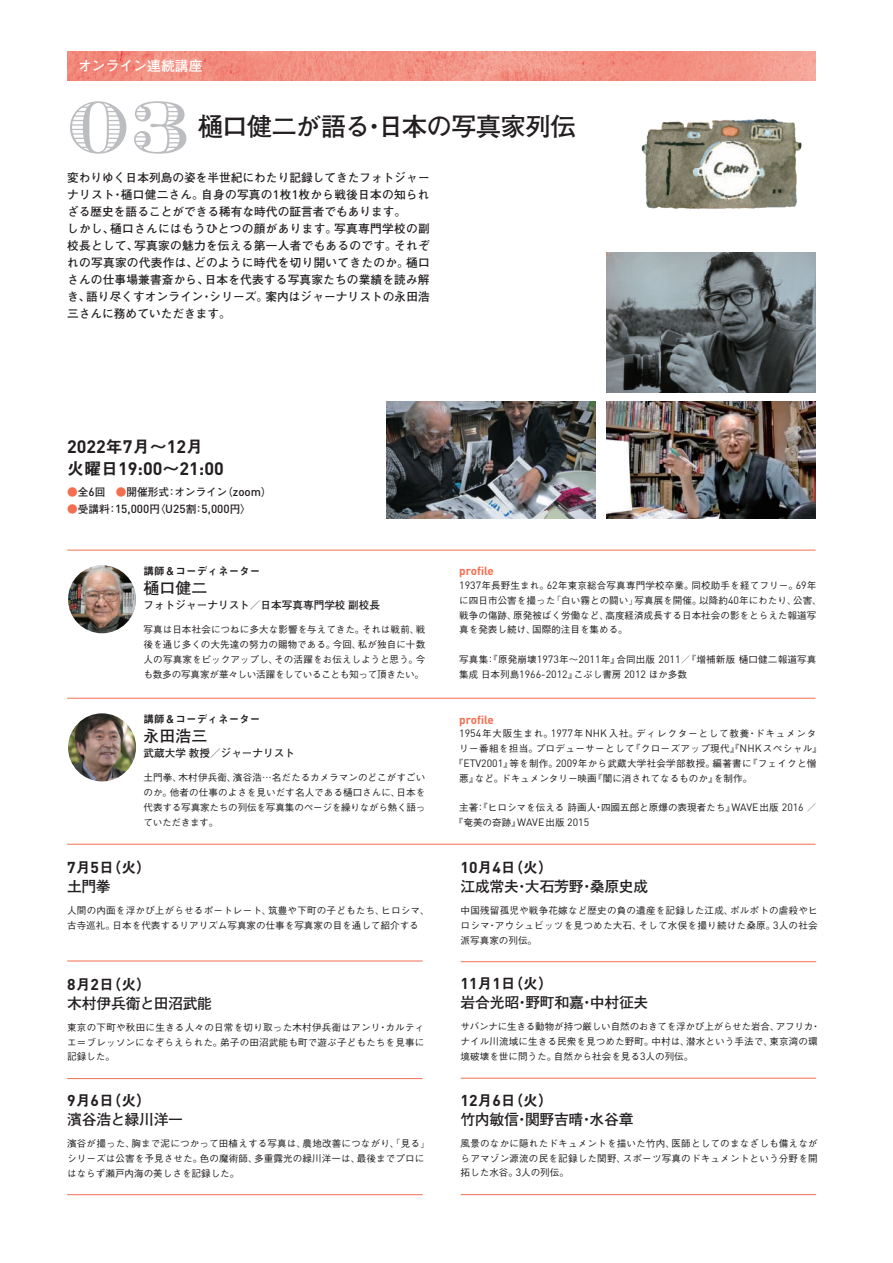
<style>
.page{position:relative;width:893px;height:1263px;background:#fff}
.page>*{position:absolute;margin:0;border:0;box-sizing:border-box;transform-origin:0 0}
.t1{font:74.4px "Chevalier Str SCD";color:#bcbdc0}
.t2{font:700 25.5px "Futo Go B101 Pro";letter-spacing:-.035em;color:#231f20}
.t3{font:700 17.85px/22.4px "DIN";color:#231f20}
.t4{font:700 15.9px "Futo Go B101 Pro";color:#231f20}
.t5{font:700 14.85px "Futo Go B101 Pro";letter-spacing:-.02em;color:#231f20}
.t6{font:14.85px "Midashi Go Pr 6 N MB31";color:#231f20}
.t7{font:700 13.8px "Futo Go B101 Pro";color:#fff}
.t8{font:700 11.7px/17px "Futo Go B101 Pro";letter-spacing:.015em;color:#231f20}
.t9{font:500 11.7px "DIN";color:#231f20}
.t10{font:700 11.7px "DIN";letter-spacing:-.015em;color:#f36f51}
.t11{font:700 10.65px "Futo Go B101 Pro";color:#231f20}
.t12{font:700 10.65px "Futo Go B101 Pr 6 N";color:#231f20}
.t13{font:10.65px "Midashi Go Pr 6 N MB31";color:#231f20}
.t14{font:10.5px "DIN";color:#231f20}
.t15{font:500 9.6px/14.9px "Gothic BBB Pr 6 N";letter-spacing:.01em;color:#231f20;text-align:justify}
.t16{font:500 9.6px "Gothic BBB Pr 6 N";letter-spacing:.085em;color:#231f20}
.t17{font:500 9.6px "Gothic BBB Pr 6 N";letter-spacing:.035em;color:#231f20}
.s1{font-family:"DIN";font-weight:500;font-size:12.3px}
.s2{font-family:"Midashi Go Pr 6 N MB31";font-weight:400;font-size:16.95px}
.s3{color:#f36f51}
.s4{font-family:"DIN";font-weight:500;font-size:11.7px}
.s5{font-family:"Futo Go B101 Pr 6 N";font-weight:700;font-size:10.65px;color:#f36f51}
.s6{font-family:"Futo Go B101 Pr 6 N";font-weight:700;font-size:10.65px}
.s7{font-family:"DIN";font-weight:700;font-size:15.6px}
.s8{font-family:"Hira Min Pro W3";font-weight:400}
.s9{font-family:"DIN";font-weight:400;font-size:10.5px}
.s10{font-family:"Hira Min Pro W3";font-size:9.6px}
.s11{font-family:"Gothic BBB Pr 6 N";font-weight:500;font-size:9.6px}
</style>
<div class="page">
<img style="left:68px;top:565px;width:68px;height:68px;border-radius:34px">
<img style="left:68px;top:713px;width:68px;height:68px;border-radius:34px">
<hr style="left:67px;top:961px;width:356px;height:1px;background:#f36f51">
<hr style="left:67px;top:1078px;width:356px;height:1px;background:#f36f51">
<hr style="left:67px;top:1194px;width:356px;height:1px;background:#f36f51">
<hr style="left:461px;top:961px;width:355px;height:1px;background:#f36f51">
<hr style="left:461px;top:1078px;width:355px;height:1px;background:#f36f51">
<hr style="left:461px;top:1194px;width:355px;height:1px;background:#f36f51">
<hr style="left:67px;top:550px;width:749px;height:1px;background:#f36f51">
<hr style="left:67px;top:698px;width:749px;height:1px;background:#f36f51">
<hr style="left:67px;top:844px;width:749px;height:1px;background:#f36f51">
<img style="left:67px;top:51px;width:749px;height:30px">
<img style="left:607px;top:253px;width:208px;height:139px">
<img style="left:387px;top:401px;width:209px;height:118px">
<img style="left:607px;top:401px;width:208px;height:118px">
<img style="left:641px;top:119px;width:161px;height:90px">
<h3 class="t7" style="left:78px;top:55px;width:126px">オンライン連続講座</h3>
<h1 class="t1" style="left:67px;top:82px;width:125px">03</h1>
<p class="t8" style="left:67px;top:167px;width:364px">変わりゆく日本列島の姿を半世紀にわたり記録してきたフォトジャーナリスト・樋口健二さん。自身の写真の<span class="s1">1</span>枚<span class="s1">1</span>枚から戦後日本の知られざる歴史を語ることができる稀有な時代の証言者でもあります。<br>しかし、樋口さんにはもうひとつの顔があります。写真専門学校の副校長として、写真家の魅力を伝える第一人者でもあるのです。それぞれの写真家の代表作は、どのように時代を切り開いてきたのか。樋口さんの仕事場兼書斎から、日本を代表する写真家たちの業績を読み解き、語り尽くすオンライン・シリーズ。案内はジャーナリストの永田浩三さんに務めていただきます。</p>
<h2 class="t2" style="left:198px;top:106px;width:380px">樋口健二が語る・日本の写真家列伝</h2>
<h3 class="t3" style="left:67px;top:435px;width:158px">2022<span class="s2">年</span>7<span class="s2">月～</span>12<span class="s2">月火曜日</span>19:00<span class="s2">～</span>21:00</h3>
<p class="t12" style="left:67px;top:484px;width:211px"><span class="s3">●</span>全<span class="s4">6</span>回　<span class="s3">●</span>開催形式：オンライン（<span class="s4">zoom</span>）　</p>
<p class="t9" style="left:67px;top:502px;width:185px"><span class="s5">●</span><span class="s6">受講料：</span>15,000<span class="s6">円〈</span>U25<span class="s6">割：</span>5,000<span class="s6">円〉</span></p>
<p class="t13" style="left:144px;top:562px;width:118px">講師＆コーディネーター</p>
<h3 class="t4" style="left:144px;top:576px;width:65px">樋口健二</h3>
<p class="t11" style="left:144px;top:596px;width:238px">フォトジャーナリスト／日本写真専門学校副校長</p>
<p class="t15" style="left:143px;top:622px;width:283px">写真は日本社会につねに多大な影響を与えてきた。それは戦前、戦後を通じ多くの大先達の努力の賜物である。今回、私が独自に十数人の写真家をピックアップし、その活躍をお伝えしようと思う。今も数多の写真家が華々しい活躍をしていることも知って頂きたい。</p>
<p class="t13" style="left:144px;top:710px;width:118px">講師＆コーディネーター</p>
<h3 class="t4" style="left:144px;top:724px;width:65px">永田浩三</h3>
<p class="t11" style="left:144px;top:744px;width:153px">武蔵大学教授／ジャーナリスト</p>
<p class="t15" style="left:143px;top:770px;width:283px">土門拳、木村伊兵衛、濱谷浩…名だたるカメラマンのどこがすごいのか。他者の仕事のよさを見いだす名人である樋口さんに、日本を代表する写真家たちの列伝を写真集のページを繰りながら熱く語っていただきます。</p>
<h3 class="t6" style="left:67px;top:855px;width:85px"><span class="s7">7</span>月<span class="s7">5</span>日（火）</h3>
<h3 class="t5" style="left:67px;top:874px;width:45px">土門拳</h3>
<p class="t15" style="left:67px;top:902px;width:364px">人間の内面を浮かび上がらせるポートレート、筑豊や下町の子どもたち、ヒロシマ、古寺巡礼。日本を代表するリアリズム写真家の仕事を写真家の目を通して紹介する</p>
<h3 class="t6" style="left:67px;top:972px;width:85px"><span class="s7">8</span>月<span class="s7">2</span>日（火）</h3>
<h3 class="t5" style="left:67px;top:991px;width:147px">木村伊兵衛と田沼武能</h3>
<p class="t15" style="left:67px;top:1019px;width:359px">東京の下町や秋田に生きる人々の日常を切り取った木村伊兵衛はアンリ・カルティエ＝ブレッソンになぞらえられた。弟子の田沼武能も町で遊ぶ子どもたちを見事に記録した。</p>
<h3 class="t6" style="left:67px;top:1088px;width:85px"><span class="s7">9</span>月<span class="s7">6</span>日（火）</h3>
<h3 class="t5" style="left:67px;top:1107px;width:118px">濱谷浩と緑川洋一</h3>
<p class="t15" style="left:67px;top:1135px;width:364px;text-align:left">濱谷が撮った、胸まで泥につかって田植えする写真は、農地改善につながり、<span class="s8">「</span>見る<span class="s8">」</span>シリーズは公害を予見させた。色の魔術師、多重露光の緑川洋一は、最後までプロにはならず瀬戸内海の美しさを記録した。</p>
<p class="t10" style="left:459px;top:564px;width:36px">profile</p>
<p class="t15" style="left:459px;top:577px;width:364px;text-align:left"><span class="s9">1937</span>年長野生まれ。<span class="s9">62</span>年東京総合写真専門学校卒業。同校助手を経てフリー。<span class="s9">69</span>年に四日市公害を撮った<span class="s8">「</span>白い霧との闘い<span class="s8">」</span>写真展を開催。以降約<span class="s9">40</span>年にわたり、公害、戦争の傷跡、原発被ばく労働など、高度経済成長する日本社会の影をとらえた報道写真を発表し続け、国際的注目を集める。</p>
<p class="t15" style="left:459px;top:651px;width:359px">写真集：<span class="s8">『</span>原発崩壊<span class="s9">1973</span>年～<span class="s9">2011</span>年<span class="s8">』</span>合同出版 <span class="s9">2011</span>／<span class="s8">『</span>増補新版樋口健二報道写真集成日本列島<span class="s9">1966-2012</span><span class="s8">』</span>こぶし書房 <span class="s9">2012</span> ほか多数</p>
<p class="t10" style="left:459px;top:712px;width:36px">profile</p>
<p class="t16" style="left:459px;top:725px;width:359px"><span class="s9">1954</span>年大阪生まれ。<span class="s9">1977</span>年<span class="s9">NHK</span>入社。ディレクターとして教養・ドキュメンタ</p>
<p class="t17" style="left:459px;top:740px;width:364px">リー番組を担当。プロデューサーとして<span class="s8">『</span>クローズアップ現代<span class="s8">』『</span><span class="s9">NHK</span>スペシャル<span class="s8">』</span></p>
<p class="t15" style="left:454px;top:755px;width:364px"><span class="s8">『</span><span class="s9">ETV2001</span><span class="s8">』</span>等を制作。<span class="s9">2009</span>年から武蔵大学社会学部教授。編著書に<span class="s8">『</span>フェイクと憎</p>
<p class="t15" style="left:459px;top:770px;width:294px">悪<span class="s8">』</span>など。ドキュメンタリー映画<span class="s8">『</span>闇に消されてなるものか<span class="s8">』</span>を制作。</p>
<p class="t15" style="left:459px;top:800px;width:359px">主著：<span class="s8">『</span>ヒロシマを伝える詩画人・四國五郎と原爆の表現者たち<span class="s8">』</span><span class="s9">WAVE</span>出版 <span class="s9">2016</span> ／</p>
<p class="t14" style="left:454px;top:816px;width:137px"><span class="s10">『</span><span class="s11">奄美の奇跡</span><span class="s10">』</span>WAVE<span class="s11">出版</span> 2015</p>
<h3 class="t6" style="left:461px;top:855px;width:94px"><span class="s7">10</span>月<span class="s7">4</span>日（火）</h3>
<h3 class="t5" style="left:460px;top:874px;width:189px">江成常夫・大石芳野・桑原史成</h3>
<p class="t15" style="left:461px;top:902px;width:359px">中国残留孤児や戦争花嫁など歴史の負の遺産を記録した江成、ポルポトの虐殺やヒロシマ・アウシュビッツを見つめた大石、そして水俣を撮り続けた桑原。<span class="s9">3</span>人の社会派写真家の列伝。</p>
<h3 class="t6" style="left:461px;top:972px;width:94px"><span class="s7">11</span>月<span class="s7">1</span>日（火）</h3>
<h3 class="t5" style="left:461px;top:991px;width:189px">岩合光昭・野町和嘉・中村征夫</h3>
<p class="t15" style="left:461px;top:1018px;width:361px;text-align:left">サバンナに生きる動物が持つ厳しい自然のおきてを浮かび上がらせた岩合、アフリカ・ナイル川流域に生きる民衆を見つめた野町。中村は、潜水という手法で、東京湾の環境破壊を世に問うた。自然から社会を見る<span class="s9">3</span>人の列伝。</p>
<h3 class="t6" style="left:461px;top:1088px;width:94px"><span class="s7">12</span>月<span class="s7">6</span>日（火）</h3>
<h3 class="t5" style="left:461px;top:1107px;width:175px">竹内敏信・関野吉晴・水谷章</h3>
<p class="t15" style="left:461px;top:1135px;width:359px">風景のなかに隠れたドキュメントを描いた竹内、医師としてのまなざしも備えながらアマゾン源流の民を記録した関野、スポーツ写真のドキュメントという分野を開拓した水谷。<span class="s9">3</span>人の列伝。</p>
</div>
